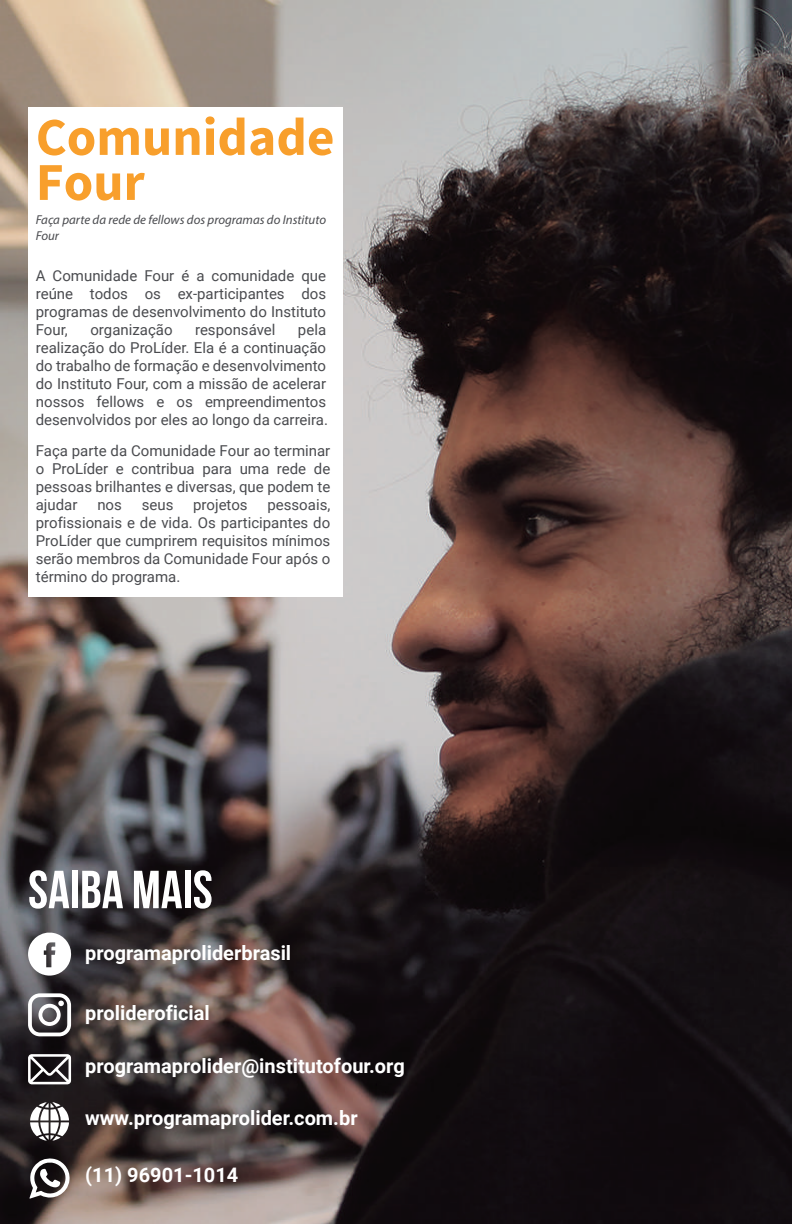
<style>
.page{position:relative;width:792px;height:1224px;background:#fff}
.page>*{position:absolute;margin:0;border:0;box-sizing:border-box;transform-origin:0 0}
.t1{font:700 53.5px "Bebas Neue";color:#fff}
.t2{font:700 53.3px/45px "Source Sans Pro";color:#f89f2c}
.t3{font:700 20px "Roboto";color:#fff}
.t4{font:15px/18px "Roboto";color:#4a4b4f;text-align:justify}
.t5{font:italic 12.9px/15.5px "Myriad Pro";color:#4a4b4f}
</style>
<div class="page">
<img style="left:0;top:0;width:792px;height:1224px">
<div style="left:28px;top:107px;width:314px;height:490px;background:#fff"></div>
<svg style="left:28px;top:932px;width:44px;height:44px"></svg>
<svg style="left:28px;top:993px;width:43px;height:43px"></svg>
<svg style="left:30px;top:1158px;width:40px;height:41px"></svg>
<svg style="left:30px;top:1102px;width:39px;height:39px"></svg>
<svg style="left:28px;top:1054px;width:43px;height:30px"></svg>
<h2 class="t2" style="left:36px;top:117px;width:300px">Comunidade<br>Four</h2>
<p class="t5" style="left:36px;top:212px;width:292px">Faça parte da rede de fellows dos programas do Instituto<br>Four</p>
<p class="t4" style="left:36px;top:266px;width:292px">A Comunidade Four é a comunidade que reúne todos os ex-participantes dos programas de desenvolvimento do Instituto Four,</p>
<p class="t4" style="left:36px;top:320px;width:294px;text-align:left;text-indent:262px">pela realização do ProLíder. Ela é a continuação do trabalho de formação e desenvolvimento do Instituto Four, com a missão de acelerar nossos fellows e os empreendimentos desenvolvidos por eles ao longo da carreira.</p>
<p class="t4" style="left:36px;top:441px;width:296px">Faça parte da Comunidade Four ao terminar o ProLíder e contribua para uma rede de pessoas brilhantes e diversas, que podem te ajudar</p>
<p class="t4" style="left:90px;top:320px;width:84px">organização</p>
<p class="t4" style="left:195px;top:320px;width:82px">responsável</p>
<p class="t4" style="left:36px;top:495px;width:296px;text-indent:232px">pessoais, profissionais e de vida. Os participantes do ProLíder que cumprirem requisitos mínimos serão membros da Comunidade Four após o término do programa.</p>
<p class="t4" style="left:97px;top:495px;width:26px">nos</p>
<p class="t4" style="left:142px;top:495px;width:33px">seus</p>
<p class="t4" style="left:193px;top:495px;width:56px">projetos</p>
<h1 class="t1" style="left:28px;top:860px;width:186px">SAIBA MAIS</h1>
<h3 class="t3" style="left:85px;top:939px;width:208px">programaproliderbrasil</h3>
<h3 class="t3" style="left:85px;top:999px;width:126px">prolideroficial</h3>
<h3 class="t3" style="left:85px;top:1052px;width:321px">programaprolider@institutofour.org</h3>
<h3 class="t3" style="left:85px;top:1104px;width:274px">www.programaprolider.com.br</h3>
<h3 class="t3" style="left:85px;top:1161px;width:155px">(11) 96901-1014</h3>
</div>
